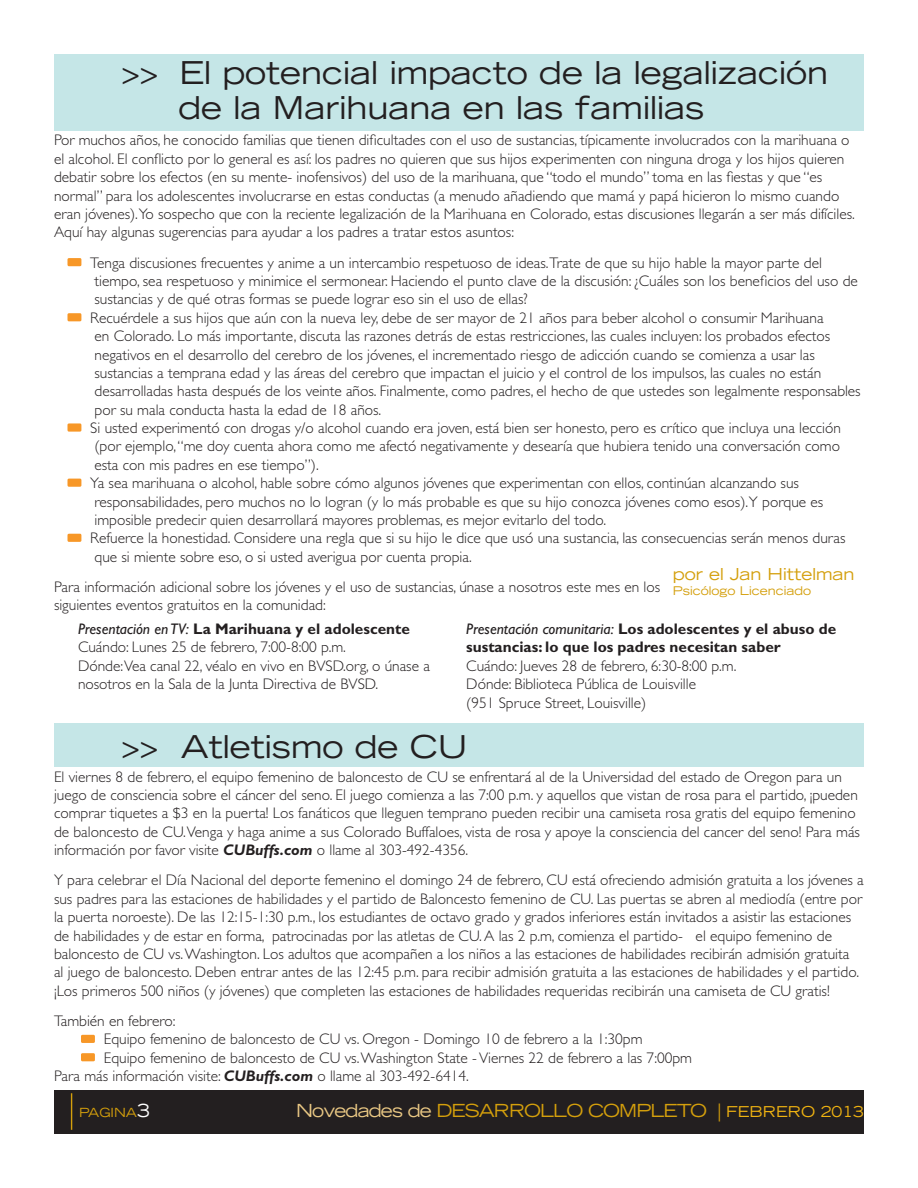
<style>
.page{position:relative;width:918px;height:1188px;background:#fff}
.page>*{position:absolute;margin:0;border:0;box-sizing:border-box;transform-origin:0 0}
.t1{font:expanded 31.5px/34.5px "Trade Gothic LT Std";color:#231f20}
.t2{font:expanded 18px "Trade Gothic LT Std";letter-spacing:-.05em;color:#d49f0c}
.t3{font:expanded 16.5px "Trade Gothic LT Std";color:#d49f0c}
.t4{font:300 15.3px/18.3px "Gill Sans Std";color:#231f20}
.t5{font:700 15.3px/18.3px "Gill Sans Std";color:#231f20}
.t6{font:expanded 12.6px "Trade Gothic LT Std";color:#d49f0c}
.t7{font:expanded 12px "Trade Gothic LT Std";color:#d49f0c}
.s1{font-weight:400;font-style:italic}
.s2{font-weight:700;font-style:italic}
.s3{font-size:18px;color:#fff}
.s4{color:#eac884}
.s5{font-size:15px;color:#efb211}
</style>
<div class="page">
<div style="left:54px;top:54px;width:810px;height:77px;background:#c5e6e7"></div>
<div style="left:54px;top:1090px;width:810px;height:44px;background:#231f20"></div>
<hr style="left:71px;top:1093px;width:1px;height:37px;background:#d49f0c">
<div style="left:68px;top:258px;width:13px;height:8px;background:#f79727;border-radius:2px"></div>
<div style="left:68px;top:313px;width:13px;height:8px;background:#f79727;border-radius:2px"></div>
<div style="left:68px;top:423px;width:13px;height:9px;background:#f79727;border-radius:2px"></div>
<div style="left:68px;top:479px;width:13px;height:8px;background:#f79727;border-radius:2px"></div>
<div style="left:68px;top:534px;width:13px;height:8px;background:#f79727;border-radius:2px"></div>
<div style="left:54px;top:723px;width:810px;height:43px;background:#c5e6e7"></div>
<div style="left:81px;top:1035px;width:14px;height:8px;background:#f79727;border-radius:2px"></div>
<div style="left:81px;top:1053px;width:14px;height:8px;background:#f79727;border-radius:2px"></div>
<p class="t1" style="left:178px;top:55px;width:651px;text-indent:-57px">&gt;&gt; El potencial impacto de la legalización de la Marihuana en las familias</p>
<p class="t4" style="left:54px;top:131px;width:802px">Por muchos años, he conocido familias que tienen dificultades con el uso de sustancias, típicamente involucrados con la marihuana o el alcohol. El conflicto por lo general es así: los padres no quieren que sus hijos experimenten con ninguna droga y los hijos quieren debatir sobre los efectos (en su mente- inofensivos) del uso de la marihuana, que “todo el mundo” toma en las fiestas y que “es normal” para los adolescentes involucrarse en estas conductas (a menudo añadiendo que mamá y papá hicieron lo mismo cuando eran jóvenes).Yo sospecho que con la reciente legalización de la Marihuana en Colorado, estas discusiones llegarán a ser más difíciles.<br>Aquí hay algunas sugerencias para ayudar a los padres a tratar estos asuntos:</p>
<p class="t4" style="left:90px;top:254px;width:769px">Tenga discusiones frecuentes y anime a un intercambio respetuoso de ideas.Trate de que su hijo hable la mayor parte del tiempo, sea respetuoso y minimice el sermonear. Haciendo el punto clave de la discusión: ¿Cuáles son los beneficios del uso de sustancias y de qué otras formas se puede lograr eso sin el uso de ellas?</p>
<p class="t4" style="left:90px;top:309px;width:772px">Recuérdele a sus hijos que aún con la nueva ley, debe de ser mayor de 21 años para beber alcohol o consumir Marihuana<br>en Colorado. Lo más importante, discuta las razones detrás de estas restricciones, las cuales incluyen: los probados efectos negativos en el desarrollo del cerebro de los jóvenes, el incrementado riesgo de adicción cuando se comienza a usar las sustancias a temprana edad y las áreas del cerebro que impactan el juicio y el control de los impulsos, las cuales no están desarrolladas hasta después de los veinte años. Finalmente, como padres, el hecho de que ustedes son legalmente responsables por su mala conducta hasta la edad de 18 años.</p>
<p class="t4" style="left:90px;top:419px;width:752px;text-align:justify">Si usted experimentó con drogas y/o alcohol cuando era joven, está bien ser honesto, pero es crítico que incluya una lección (por ejemplo, “me doy cuenta ahora como me afectó negativamente y desearía que hubiera tenido una conversación como esta con mis padres en ese tiempo”).</p>
<p class="t4" style="left:90px;top:474px;width:734px">Ya sea marihuana o alcohol, hable sobre cómo algunos jóvenes que experimentan con ellos, continúan alcanzando sus responsabilidades, pero muchos no lo logran (y lo más probable es que su hijo conozca jóvenes como esos).Y porque es imposible predecir quien desarrollará mayores problemas, es mejor evitarlo del todo.</p>
<p class="t4" style="left:90px;top:529px;width:757px">Refuerce la honestidad. Considere una regla que si su hijo le dice que usó una sustancia, las consecuencias serán menos duras que si miente sobre eso, o si usted averigua por cuenta propia.</p>
<p class="t4" style="left:54px;top:578px;width:608px">Para información adicional sobre los jóvenes y el uso de sustancias, únase a nosotros este mes en los siguientes eventos gratuitos en la comunidad:</p>
<p class="t3" style="left:673px;top:563px;width:183px">por el Jan Hittelman</p>
<p class="t7" style="left:673px;top:582px;width:140px">Psicólogo Licenciado</p>
<p class="t5" style="left:78px;top:620px;width:333px"><span class="s1">Presentación en TV:</span> La Marihuana y el adolescente</p>
<p class="t4" style="left:78px;top:638px;width:270px">Cuándo: Lunes 25 de febrero, 7:00-8:00 p.m.</p>
<p class="t4" style="left:78px;top:657px;width:353px">Dónde:Vea canal 22, véalo en vivo en BVSD.org, o únase a nosotros en la Sala de la Junta Directiva de BVSD.</p>
<p class="t5" style="left:466px;top:620px;width:371px"><span class="s1">Presentación comunitaria:</span> Los adolescentes y el abuso de sustancias: lo que los padres necesitan saber</p>
<p class="t4" style="left:466px;top:657px;width:272px">Cuándo: Jueves 28 de febrero, 6:30-8:00 p.m.</p>
<p class="t4" style="left:466px;top:674px;width:231px;line-height:19.5px">Dónde: Biblioteca Pública de Louisville (951 Spruce Street, Louisville)</p>
<p class="t1" style="left:122px;top:728px;width:348px">&gt;&gt; Atletismo de CU</p>
<p class="t4" style="left:54px;top:767px;width:808px">El viernes 8 de febrero, el equipo femenino de baloncesto de CU se enfrentará al de la Universidad del estado de Oregon para un juego de consciencia sobre el cáncer del seno. El juego comienza a las 7:00 p.m. y aquellos que vistan de rosa para el partido, ¡pueden comprar tiquetes a $3 en la puerta! Los fanáticos que lleguen temprano pueden recibir una camiseta rosa gratis del equipo femenino de baloncesto de CU.Venga y haga anime a sus Colorado Buffaloes, vista de rosa y apoye la consciencia del cancer del seno! Para más información por favor visite <span class="s2">CUBuffs.com</span> o llame al 303-492-4356.</p>
<p class="t4" style="left:54px;top:871px;width:811px">Y para celebrar el Día Nacional del deporte femenino el domingo 24 de febrero, CU está ofreciendo admisión gratuita a los jóvenes a sus padres para las estaciones de habilidades y el partido de Baloncesto femenino de CU. Las puertas se abren al mediodía (entre por la puerta noroeste). De las 12:15-1:30 p.m., los estudiantes de octavo grado y grados inferiores están invitados a asistir las estaciones de habilidades y de estar en forma, patrocinadas por las atletas de CU. A las 2 p.m, comienza el partido- el equipo femenino de baloncesto de CU vs. Washington. Los adultos que acompañen a los niños a las estaciones de habilidades recibirán admisión gratuita<br>al juego de baloncesto. Deben entrar antes de las 12:45 p.m. para recibir admisión gratuita a las estaciones de habilidades y el partido. ¡Los primeros 500 niños (y jóvenes) que completen las estaciones de habilidades requeridas recibirán una camiseta de CU gratis!</p>
<p class="t4" style="left:54px;top:1012px;width:123px">También en febrero:</p>
<p class="t4" style="left:104px;top:1030px;width:540px">Equipo femenino de baloncesto de CU vs. Oregon - Domingo 10 de febrero a la 1:30pm</p>
<p class="t4" style="left:104px;top:1049px;width:590px">Equipo femenino de baloncesto de CU vs. Washington State - Viernes 22 de febrero a las 7:00pm</p>
<p class="t4" style="left:54px;top:1067px;width:416px">Para más información visite: <span class="s2">CUBuffs.com</span> o llame al 303-492-6414.</p>
<p class="t6" style="left:79px;top:1105px;width:73px">PAGINA<span class="s3">3</span></p>
<p class="t2" style="left:296px;top:1099px;width:569px"><span class="s4">Novedades de</span> DESARROLLO COMPLETO | <span class="s5">FEBRERO 2013</span></p>
</div>
